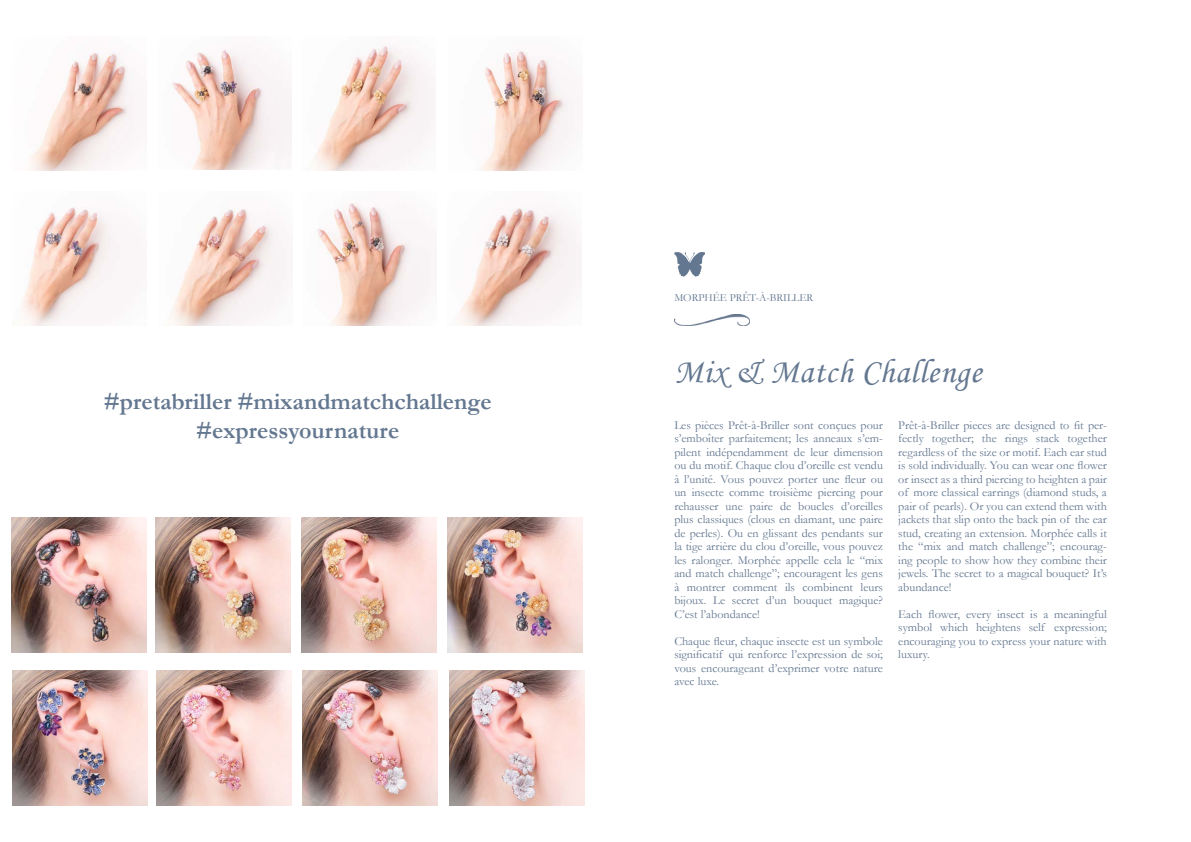
<style>
.page{position:relative;width:1191px;height:842px;background:#fff}
.page>*{position:absolute;margin:0;border:0;box-sizing:border-box;transform-origin:0 0}
.t1{font:33.8px "NK Monotype Corsiva";letter-spacing:.02em;color:#637790}
.t2{font:700 24px/28.8px "Garamond";color:#637790;text-align:center}
.t3{font:12.1px/13.5px "Garamond";color:#637790;text-align:justify}
.t4{font:10.8px "Garamond";color:#637790}
</style>
<div class="page">
<img style="left:155px;top:517px;width:135px;height:135px">
<img style="left:447px;top:517px;width:135px;height:135px">
<img style="left:11px;top:517px;width:135px;height:135px">
<img style="left:480px;top:51px;width:93px;height:119px">
<img style="left:172px;top:49px;width:119px;height:121px">
<img style="left:30px;top:52px;width:103px;height:118px">
<img style="left:313px;top:44px;width:120px;height:126px">
<img style="left:301px;top:517px;width:135px;height:135px">
<img style="left:303px;top:671px;width:135px;height:135px">
<img style="left:317px;top:203px;width:114px;height:122px">
<img style="left:21px;top:207px;width:99px;height:118px">
<img style="left:459px;top:207px;width:122px;height:118px">
<img style="left:170px;top:207px;width:116px;height:118px">
<img style="left:449px;top:671px;width:135px;height:135px">
<img style="left:156px;top:671px;width:135px;height:135px">
<img style="left:12px;top:671px;width:135px;height:135px">
<svg style="left:674px;top:252px;width:31px;height:25px"></svg>
<img style="left:674px;top:314px;width:75px;height:11px">
<h2 class="t2" style="left:104px;top:386px;width:389px">#pretabriller #mixandmatchchallenge #expressyournature</h2>
<p class="t4" style="left:674px;top:292px;width:140px">MORPHÉE PRÊT-À-BRILLER</p>
<h1 class="t1" style="left:674px;top:351px;width:309px">Mix &amp; Match Challenge</h1>
<p class="t3" style="left:674px;top:418px;width:210px">Les pièces Prêt-à-Briller sont conçues pour s’emboîter parfaitement; les anneaux s’em&shy;pilent indépendamment de leur dimension ou du motif. Chaque clou d’oreille est vendu à l’unité. Vous pouvez porter une fleur ou un insecte comme troisième piercing pour rehausser une paire de boucles d’oreilles plus classiques (clous en diamant, une paire de perles). Ou en glissant des pendants sur la tige arrière du clou d’oreille, vous pouvez les ralonger. Morphée appelle cela le “mix and match challenge”; encouragent les gens à montrer comment ils combinent leurs bijoux. Le secret d’un bouquet magique?<br>C’est l’abondance!</p>
<p class="t3" style="left:674px;top:634px;width:210px">Chaque fleur, chaque insecte est un symbole significatif qui renforce l’expression de soi; vous encourageant d’exprimer votre nature avec luxe.</p>
<p class="t3" style="left:898px;top:418px;width:210px">Prêt-à-Briller pieces are designed to fit per&shy;fectly together; the rings stack together regardless of the size or motif. Each ear stud is sold individually. You can wear one flower or insect as a third piercing to heighten a pair of more classical earrings (diamond studs, a pair of pearls). Or you can extend them with jackets that slip onto the back pin of the ear stud, creating an extension. Morphée calls it the “mix and match challenge”; encourag&shy;ing people to show how they combine their jewels. The secret to a magical bouquet? It’s abundance!</p>
<p class="t3" style="left:898px;top:607px;width:210px">Each flower, every insect is a meaningful symbol which heightens self expression; encouraging you to express your nature with luxury.</p>
</div>
